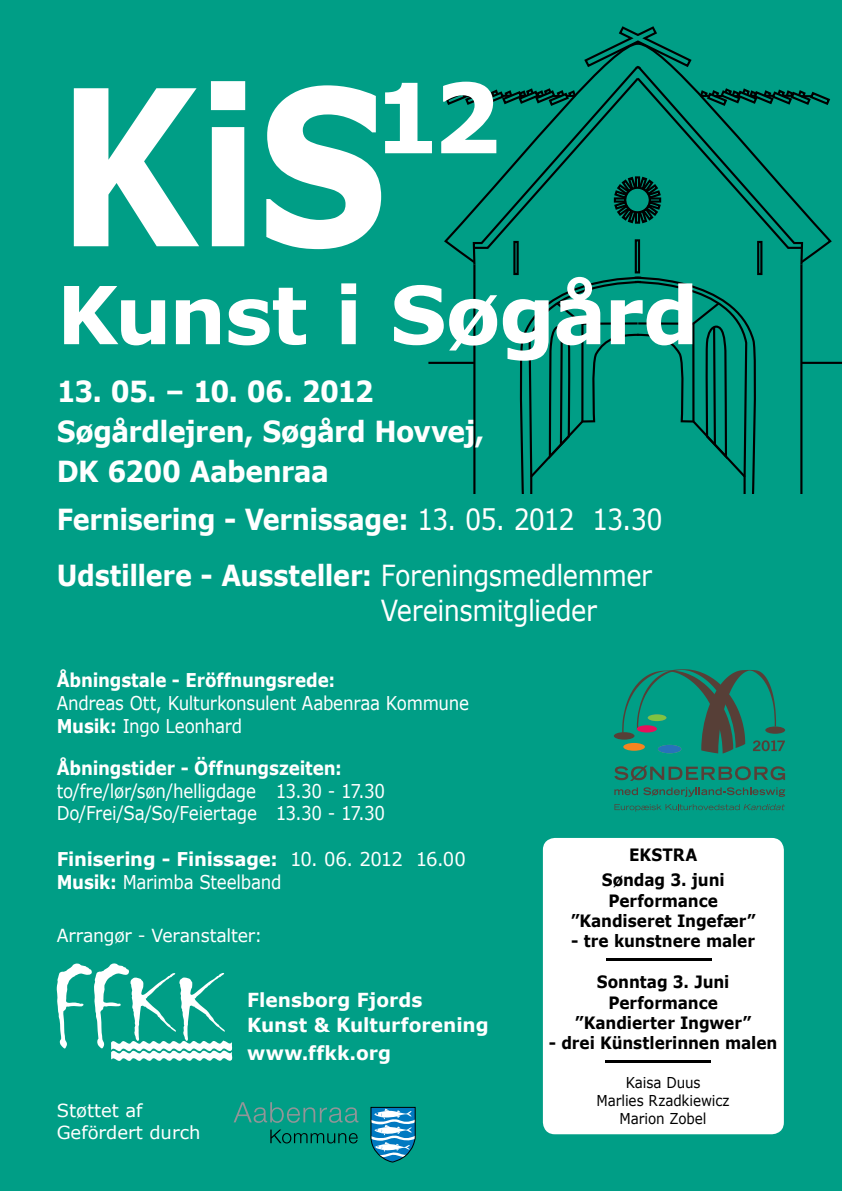
<style>
.page{position:relative;width:842px;height:1191px;background:#009e86}
.page>*{position:absolute;margin:0;border:0;box-sizing:border-box;transform-origin:0 0}
.t1{font:700 217.3px "Verdana";color:#fff;scale:.85 1}
.t2{font:700 96.6px "Verdana";color:#fff}
.t3{font:700 80px "Verdana";letter-spacing:-.015em;color:#fff}
.t4{font:700 29px/56.4px "Verdana";letter-spacing:-.015em;color:#fff;scale:.88 1}
.t5{font:700 29px/40px "Verdana";letter-spacing:-.015em;color:#fff;scale:.92 1}
.t6{font:29px "Verdana";letter-spacing:-.02em;color:#fff;scale:.88 1}
.t7{font:700 19.3px/25px "Verdana";letter-spacing:.005em;color:#fff;scale:.96 1}
.t8{font:19px/22.8px "Verdana";letter-spacing:-.015em;color:#fff;scale:.88 1}
.t9{font:19px/22.8px "Verdana";letter-spacing:-.015em;color:#fff;scale:.95 1}
.t10{font:700 19px "Verdana";letter-spacing:-.01em;color:#fff;scale:.88 1}
.t11{font:18px/21.6px "Verdana";color:#fff}
.t12{font:18px "Verdana";color:#fff;scale:.96 1}
.t13{font:700 17px/20.4px "Verdana";letter-spacing:-.005em;color:#000;text-align:center;scale:.9 1}
.t14{font:15px/18px "Verdana";letter-spacing:-.01em;color:#000;text-align:center;scale:.9 1}
.s1{font-weight:400}
.s2{font-weight:700}
</style>
<div class="page">
<svg style="left:57px;top:963px;width:176px;height:98px"></svg>
<hr style="left:473px;top:265px;width:2px;height:228px;background:#000">
<div style="left:513px;top:241px;width:6px;height:34px;border:2px solid #000"></div>
<div style="left:635px;top:239px;width:5px;height:34px;border:2px solid #000"></div>
<hr style="left:428px;top:362px;width:46px;height:2px;background:#000">
<hr style="left:800px;top:265px;width:2px;height:228px;background:#000">
<div style="left:757px;top:241px;width:5px;height:34px;border:2px solid #000"></div>
<svg style="left:430px;top:274px;width:412px;height:219px"></svg>
<hr style="left:801px;top:362px;width:41px;height:2px;background:#000">
<svg style="left:444px;top:26px;width:387px;height:241px"></svg>
<svg style="left:234px;top:1102px;width:124px;height:20px"></svg>
<svg style="left:270px;top:1129px;width:88px;height:14px"></svg>
<svg style="left:371px;top:1107px;width:44px;height:55px;background:#4d9ec2"></svg>
<div style="left:543px;top:838px;width:241px;height:296px;background:#fff;border-radius:12px"></div>
<hr style="left:605px;top:1060px;width:105px;height:2px;background:#000">
<hr style="left:607px;top:958px;width:105px;height:2px;background:#000">
<div style="left:614px;top:732px;width:20px;height:7px;background:#573f37;border-radius:50%"></div>
<svg style="left:622px;top:669px;width:163px;height:84px"></svg>
<div style="left:637px;top:725px;width:20px;height:7px;background:#e5115b;border-radius:50%"></div>
<svg style="left:614px;top:765px;width:171px;height:16px"></svg>
<svg style="left:614px;top:787px;width:171px;height:10px"></svg>
<svg style="left:614px;top:804px;width:171px;height:7px"></svg>
<h1 class="t1" style="left:57px;top:29px;width:391px">KiS</h1>
<h2 class="t2" style="left:373px;top:57px;width:130px">12</h2>
<h3 class="t3" style="left:57px;top:264px;width:644px">Kunst i Søgård</h3>
<h3 class="t5" style="left:57px;top:371px;width:466px">13. 05. – 10. 06. 2012<br>Søgårdlejren, Søgård Hovvej,<br>DK 6200 Aabenraa</h3>
<h3 class="t4" style="left:57px;top:490px;width:690px">Fernisering - Vernissage: <span class="s1">13. 05. 2012 13.30<br></span>Udstillere - Aussteller: <span class="s1">Foreningsmedlemmer</span></h3>
<h3 class="t6" style="left:381px;top:592px;width:247px">Vereinsmitglieder</h3>
<p class="t10" style="left:57px;top:668px;width:318px">Åbningstale - Eröffnungsrede:</p>
<p class="t8" style="left:57px;top:691px;width:470px">Andreas Ott, Kulturkonsulent Aabenraa Kommune<br><span class="s2">Musik:</span> Ingo Leonhard</p>
<p class="t10" style="left:57px;top:756px;width:326px">Åbningstider - Öffnungszeiten:</p>
<p class="t8" style="left:57px;top:778px;width:375px">to/fre/lør/søn/helligdage 13.30 - 17.30<br>Do/Frei/Sa/So/Feiertage 13.30 - 17.30</p>
<p class="t9" style="left:57px;top:847px;width:432px"><span class="s2">Finisering - Finissage:</span> 10. 06. 2012 16.00<br><span class="s2">Musik:</span> Marimba Steelband</p>
<p class="t12" style="left:57px;top:924px;width:216px">Arrangør - Veranstalter:</p>
<p class="t11" style="left:57px;top:1099px;width:145px">Støttet af<br>Gefördert durch</p>
<p class="t7" style="left:247px;top:986px;width:253px">Flensborg Fjords<br>Kunst &amp; Kulturforening</p>
<p class="t7" style="left:247px;top:1039px;width:151px">www.ffkk.org</p>
<p class="t13" style="left:602px;top:842px;width:138px;line-height:24.6px">EKSTRA<br>Søndag 3. juni</p>
<p class="t13" style="left:571px;top:889px;width:207px">Performance ”Kandiseret Ingefær”</p>
<p class="t13" style="left:571px;top:930px;width:206px">- tre kunstnere maler</p>
<p class="t13" style="left:575px;top:971px;width:198px">Sonntag 3. Juni<br>Performance ”Kandierter Ingwer”</p>
<p class="t13" style="left:549px;top:1032px;width:255px">- drei Künstlerinnen malen</p>
<p class="t14" style="left:597px;top:1072px;width:149px">Kaisa Duus<br>Marlies Rzadkiewicz<br>Marion Zobel</p>
</div>
